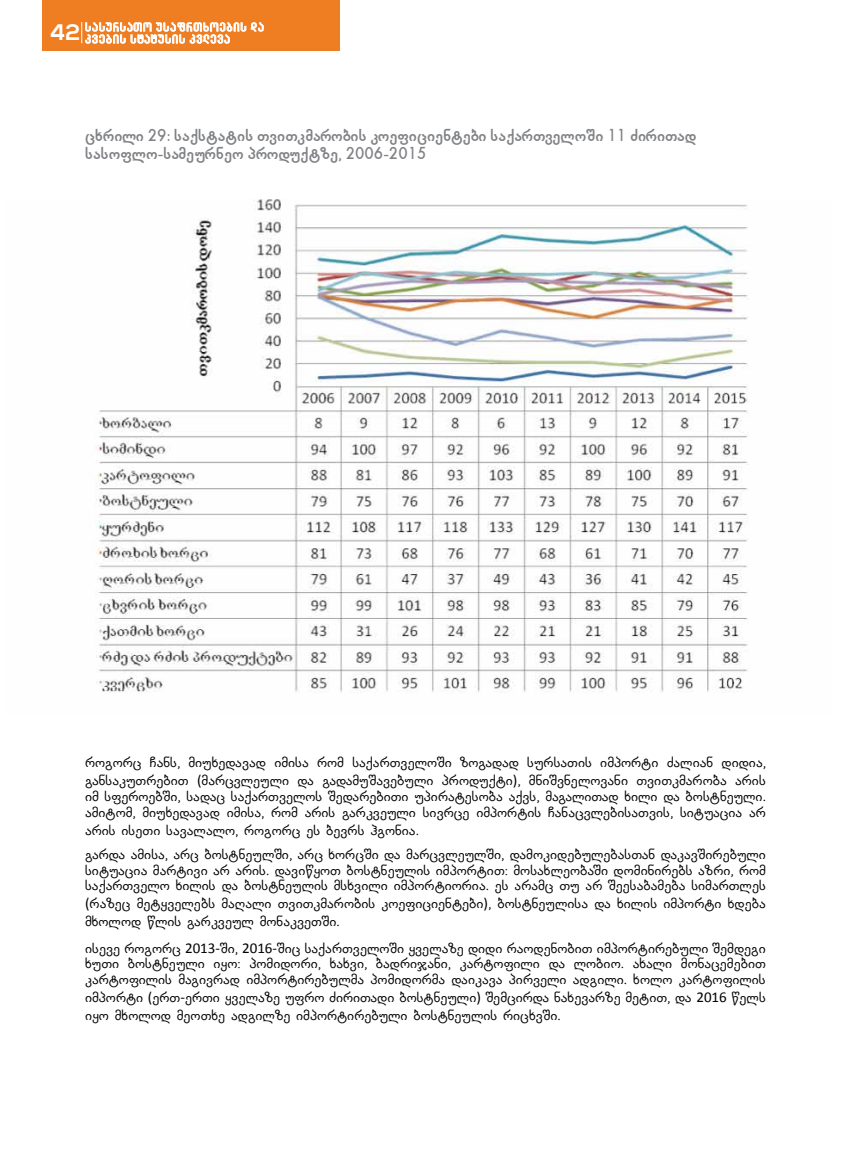
<style>
.page{position:relative;width:851px;height:1149px;background:#fff}
.page>*{position:absolute;margin:0;border:0;box-sizing:border-box;transform-origin:0 0}
.t1{font:16.5px/18.1px "WSGE Bold";color:#808285}
.t2{font:14.25px/18px "WSGE";color:#000}
.t3{font:12px/12px "LGV Bebas Neue";letter-spacing:.075em;color:#fff;scale:1.25 1}
.s1{font-family:"Calibri";font-size:15px}
</style>
<div class="page">
<div style="left:43px;top:0;width:297px;height:51px;background:#ef7d22"></div>
<svg style="left:81px;top:22px;width:183px;height:22px"></svg>
<img style="left:95px;top:199px;width:653px;height:494px">
<p class="t3" style="left:50px;top:21px;width:172px;text-indent:35px">SASURSATO USAFRTXOEBIS DA<br><sup>42</sup> KVEBIS STATUSIS KVLEVA</p>
<p class="t1" style="left:85px;top:127px;width:613px">CXRILI 29: SAQSTATIS TVITKMAROBIS KOEFICIENTEBI SAQARTVELOSI 11 ZIRITAD<br>SASOFLO-SAMEURNEO PRODUQTZE, 2006-2015</p>
<p class="t2" style="left:85px;top:754px;width:682px">ROGORC CANS, MIUXEDAVAD IMISA ROM SAQARTVELOSI ZOGADAD SURSATIS IMPORTI ZALIAN DIDIA,<br>GANSAKUTREBIT <span class="s1">(</span>MARCVLEULI DA GADAMUSAVEBULI PRODUQTI<span class="s1">)</span>, MNISVNELOVANI TVITKMAROBA ARIS</p>
<p class="t2" style="left:85px;top:788px;width:682px;line-height:15.6px">IM SFEROEBSI, SADAC SAQARTVELOS SEDAREBITI UPIRATESOBA AQVS, MAGALITAD XILI DA BOSTNEULI.<br>AMITOM, MIUXEDAVAD IMISA, ROM ARIS GARKVEULI SIVRCE IMPORTIS CANACVLEBISATVIS, SITUACIA AR</p>
<p class="t2" style="left:85px;top:818px;width:682px;line-height:24.2px">ARIS ISETI SAVALALO, ROGORC ES BEVRS HGONIA.<br>GARDA AMISA, ARC BOSTNEULSI, ARC XORCSI DA MARCVLEULSI, DAMOKIDEBULEBASTAN DAKAVSIREBULI</p>
<p class="t2" style="left:85px;top:862px;width:682px;line-height:15.6px">SITUACIA MARTIVI AR ARIS. DAVIWYOT BOSTNEULIS IMPORTIT: MOSAXLEOBASI DOMINIREBS AZRI, ROM<br>SAQARTVELO XILIS DA BOSTNEULIS MSXVILI IMPORTIORIA. ES ARAMC TU AR SEESABAMEBA SIMARTLES</p>
<p class="t2" style="left:85px;top:894px;width:682px"><span class="s1">(</span>RAZEC METYVELEBS MARALI TVITKMAROBIS KOEFICIENTEBI<span class="s1">)</span>, BOSTNEULISA DA XILIS IMPORTI XDEBA<br>MXOLOD WLIS GARKVEUL MONAKVETSI.</p>
<p class="t2" style="left:85px;top:940px;width:682px;line-height:15.8px;text-align:justify">ISEVE ROGORC <span class="s1">2013-</span>SI, <span class="s1">2016-</span>SIC SAQARTVELOSI YVELAZE DIDI RAODENOBIT IMPORTIREBULI SEMDEGI XUTI BOSTNEULI IYO: POMIDORI, XAXVI, BADRIJANI, KARTOFILI DA LOBIO. AXALI MONACEMEBIT KARTOFILIS MAGIVRAD IMPORTIREBULMA POMIDORMA DAIKAVA PIRVELI ADGILI. XOLO KARTOFILIS</p>
<p class="t2" style="left:85px;top:988px;width:682px">IMPORTI <span class="s1">(</span>ERT<span class="s1">-</span>ERTI YVELAZE UFRO ZIRITADI BOSTNEULI<span class="s1">)</span> SEMCIRDA NAXEVARZE METIT, DA <span class="s1">2016</span> WELS<br>IYO MXOLOD MEOTXE ADGILZE IMPORTIREBULI BOSTNEULIS RICXVSI.</p>
</div>
